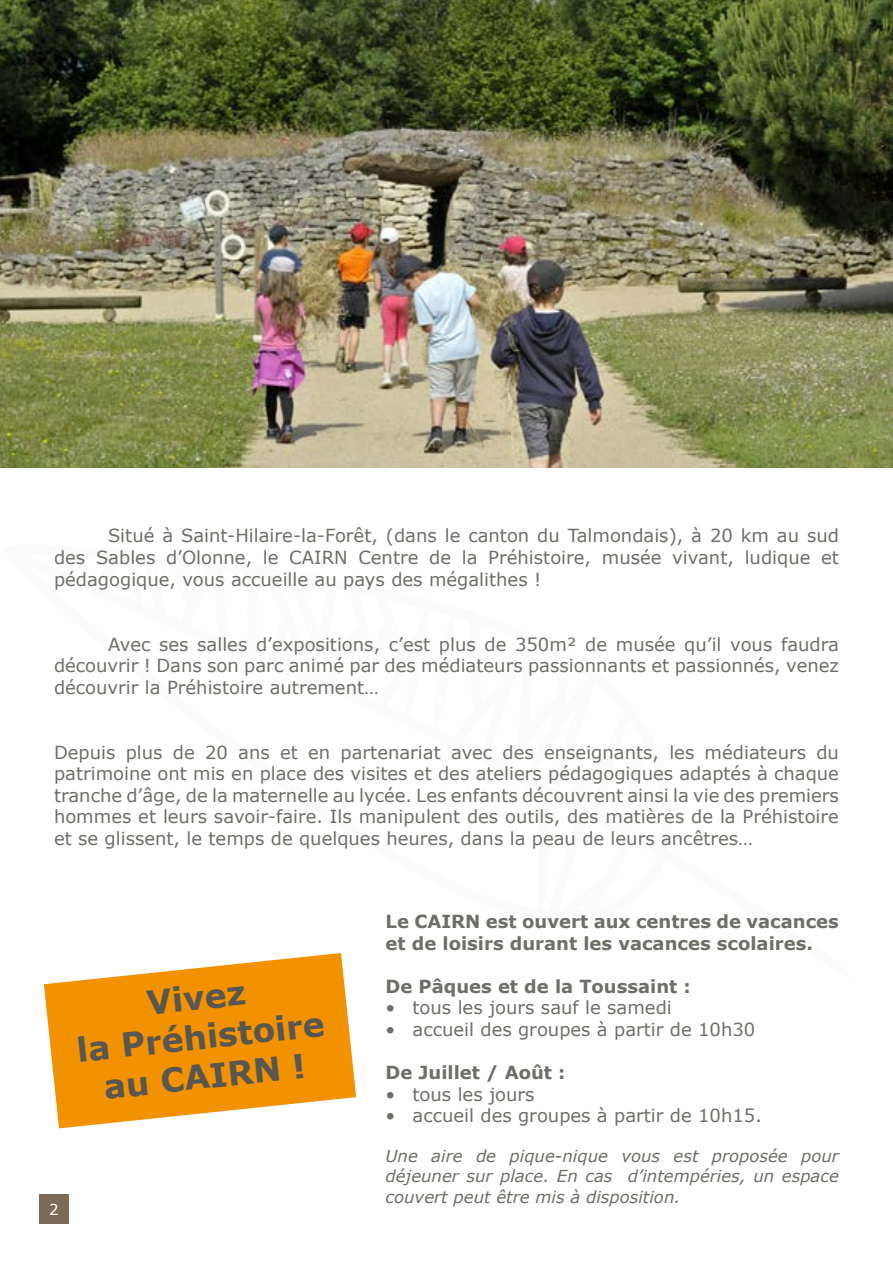
<style>
.page{position:relative;width:893px;height:1263px;background:#fff}
.page>*{position:absolute;margin:0;border:0;box-sizing:border-box;transform-origin:0 0}
.t1{font:700 33px/39.6px "Verdana";color:#575651;text-align:center}
.t2{font:18px/21.6px "Verdana";color:#6f6e68;text-align:justify}
.t3{font:700 18px/21.6px "Verdana";color:#6f6e68}
.t4{font:italic 16.5px/19.8px "Verdana";color:#6f6e68}
.t5{font:15px "Verdana";color:#fff}
</style>
<div class="page">
<div style="left:39px;top:1194px;width:30px;height:30px;background:#7b6a58"></div>
<svg style="left:44px;top:953px;width:312px;height:175px;fill:#f39200"></svg>
<img style="left:0;top:0;width:893px;height:468px">
<p class="t2" style="left:54px;top:525px;width:786px;text-indent:54px">Situé à Saint-Hilaire-la-Forêt, (dans le canton du Talmondais), à 20 km au sud des Sables d’Olonne, le CAIRN Centre de la Préhistoire, musée vivant, ludique et pédagogique, vous accueille au pays des mégalithes !</p>
<p class="t2" style="left:54px;top:633px;width:786px;text-indent:54px">Avec ses salles d’expositions, c’est plus de 350m² de musée qu’il vous faudra découvrir ! Dans son parc animé par des médiateurs passionnants et passionnés, venez découvrir la Préhistoire autrement…</p>
<p class="t2" style="left:54px;top:741px;width:786px">Depuis plus de 20 ans et en partenariat avec des enseignants, les médiateurs du patrimoine ont mis en place des visites et des ateliers pédagogiques adaptés à chaque tranche d’âge, de la maternelle au lycée. Les enfants découvrent ainsi la vie des premiers hommes et leurs savoir-faire. Ils manipulent des outils, des matières de la Préhistoire et se glissent, le temps de quelques heures, dans la peau de leurs ancêtres…</p>
<h1 class="t1" style="left:71px;top:990px;width:250px;rotate:-6deg">Vivez<br>la Préhistoire au CAIRN !</h1>
<p class="t5" style="left:49px;top:1199px;width:11px">2</p>
<p class="t3" style="left:386px;top:910px;width:455px">Le CAIRN est ouvert aux centres de vacances et de loisirs durant les vacances scolaires.</p>
<p class="t3" style="left:386px;top:975px;width:307px">De Pâques et de la Toussaint :</p>
<p class="t2" style="left:386px;top:997px;width:288px">• tous les jours sauf le samedi</p>
<p class="t2" style="left:386px;top:1018px;width:371px">• accueil des groupes à partir de 10h30</p>
<p class="t3" style="left:386px;top:1061px;width:181px">De Juillet / Août :</p>
<p class="t2" style="left:386px;top:1083px;width:151px">• tous les jours</p>
<p class="t2" style="left:386px;top:1105px;width:378px">• accueil des groupes à partir de 10h15.</p>
<p class="t4" style="left:386px;top:1146px;width:455px">Une aire de pique-nique vous est proposée pour déjeuner sur place. En cas d’intempéries, un espace</p>
<p class="t4" style="left:386px;top:1187px;width:296px">couvert peut être mis à disposition.</p>
</div>
